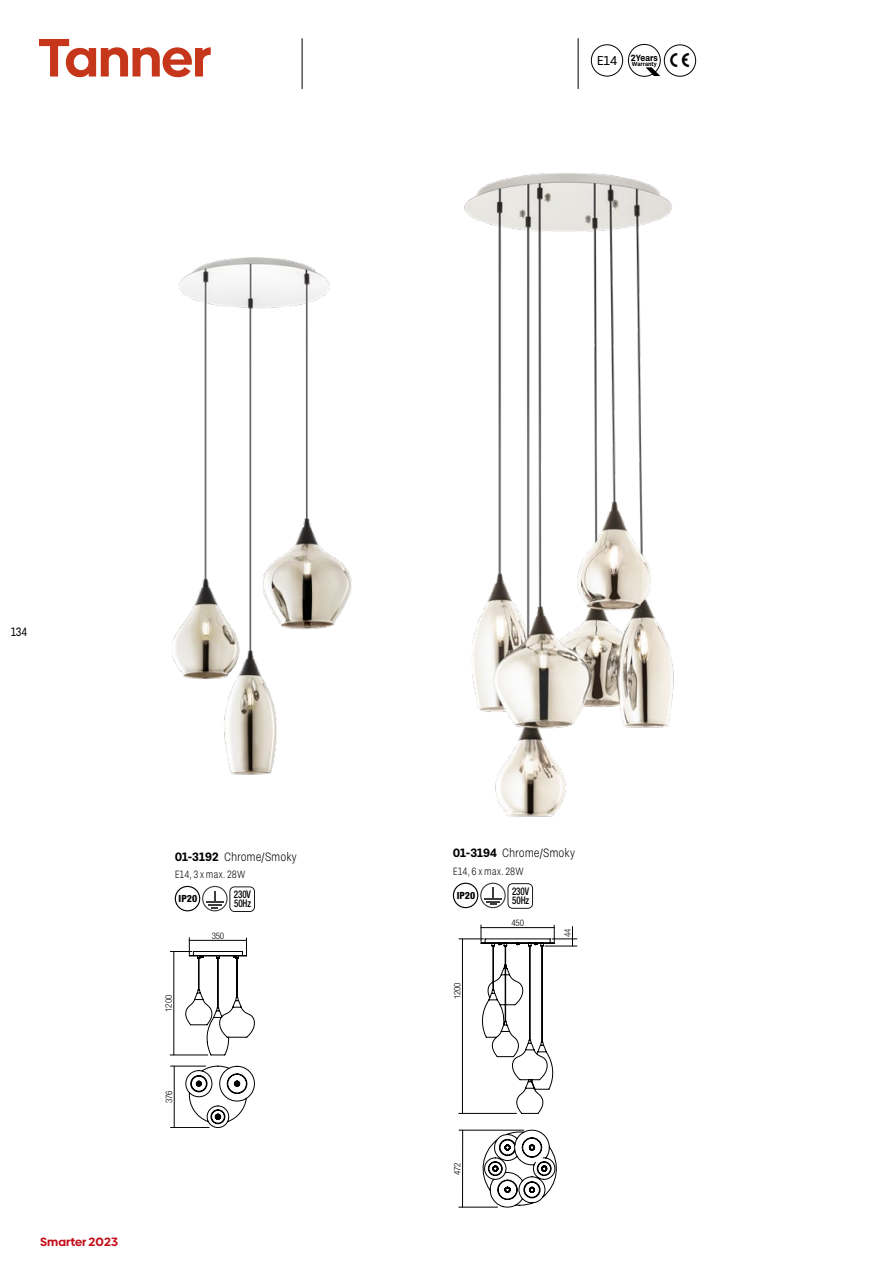
<style>
.page{position:relative;width:893px;height:1263px;background:#fff}
.page>*{position:absolute;margin:0;border:0;box-sizing:border-box;transform-origin:0 0}
.t1{font:700 54px "Biennale";letter-spacing:-.02em;color:#c6361b}
.t2{font:300 12px "Grtsk Exa";letter-spacing:-.005em;color:#000;scale:.9 1}
.t3{font:700 12px "Biennale";color:#c20e1a}
.t4{font:12px "Grtsk Exa";color:#000;scale:.85 1}
.t5{font:500 condensed 10.65px/9.4px "Helvetica Neue LTW1 G";letter-spacing:-.01em;color:#000;scale:.85 1}
.t6{font:300 10.5px "Grtsk Exa";letter-spacing:.025em;color:#000;scale:.85 1}
.t7{font:800 condensed 9.9px "Helvetica Neue LTW1 G";color:#000}
.t8{font:300 condensed 9px "Helvetica Neue LT Pro";letter-spacing:-.01em;color:#000}
.t9{font:600 9px "Grtsk Exa";color:#000}
.t10{font:300 condensed 9px "Helvetica Neue LT Pro";color:#181814}
.t11{font:600 6px "Grtsk Exa";color:#000}
.s1{font-weight:400;font-size:12.75px}
.s2{font-weight:600}
</style>
<div class="page">
<img style="left:172px;top:257px;width:180px;height:518px">
<svg style="left:175px;top:886px;width:80px;height:26px"></svg>
<svg style="left:185px;top:1065px;width:70px;height:63px"></svg>
<svg style="left:170px;top:938px;width:85px;height:117px"></svg>
<hr style="left:174px;top:951px;width:1px;height:104px;background:#000">
<hr style="left:170px;top:1055px;width:38px;height:1px;background:#000">
<hr style="left:171px;top:1066px;width:35px;height:1px;background:#000">
<hr style="left:171px;top:1127px;width:38px;height:1px;background:#000">
<hr style="left:174px;top:1066px;width:1px;height:61px;background:#000">
<img style="left:464px;top:173px;width:210px;height:644px">
<svg style="left:453px;top:883px;width:80px;height:26px"></svg>
<svg style="left:479px;top:1129px;width:78px;height:78px"></svg>
<hr style="left:459px;top:1130px;width:65px;height:1px;background:#000">
<hr style="left:459px;top:1207px;width:39px;height:1px;background:#000">
<hr style="left:462px;top:1130px;width:1px;height:77px;background:#000">
<svg style="left:459px;top:925px;width:118px;height:189px"></svg>
<div style="left:591px;top:44px;width:32px;height:32px;border:1px solid #000;border-radius:50%"></div>
<div style="left:664px;top:45px;width:32px;height:32px;border:1px solid #000;border-radius:50%"></div>
<div style="left:628px;top:44px;width:32px;height:33px;border:1px solid #000;border-radius:50%"></div>
<svg style="left:646px;top:67px;width:14px;height:9px"></svg>
<hr style="left:302px;top:38px;width:1px;height:51px;background:#000">
<hr style="left:578px;top:38px;width:1px;height:51px;background:#000">
<h1 class="t1" style="left:38px;top:23px;width:175px">Tanner</h1>
<p class="t9" style="left:597px;top:52px;width:62px"><span class="s1">E14</span> 2Years</p>
<p class="t11" style="left:632px;top:60px;width:26px">Warranty</p>
<p class="t4" style="left:11px;top:624px;width:20px">134</p>
<p class="t2" style="left:175px;top:849px;width:137px"><span class="s2">01-3192</span> Chrome/Smoky</p>
<p class="t6" style="left:175px;top:868px;width:85px">E14, 3 x max. 28W</p>
<p class="t7" style="left:179px;top:892px;width:20px">IP20</p>
<p class="t5" style="left:234px;top:889px;width:22px">230V<br>50Hz</p>
<p class="t8" style="left:212px;top:930px;width:14px">350</p>
<p class="t8" style="left:164px;top:1012px;width:19px;rotate:-90deg">1200</p>
<p class="t8" style="left:164px;top:1103px;width:14px;rotate:-90deg">376</p>
<p class="t3" style="left:40px;top:1234px;width:79px">Smarter 2023</p>
<p class="t2" style="left:453px;top:846px;width:137px"><span class="s2">01-3194</span> Chrome/Smoky</p>
<p class="t6" style="left:453px;top:865px;width:85px">E14, 6 x max. 28W</p>
<p class="t7" style="left:457px;top:889px;width:20px">IP20</p>
<p class="t5" style="left:512px;top:886px;width:22px">230V<br>50Hz</p>
<p class="t8" style="left:512px;top:917px;width:14px">450</p>
<p class="t10" style="left:562px;top:937px;width:10px;rotate:-90deg">44</p>
<p class="t8" style="left:452px;top:999px;width:19px;rotate:-90deg">1200</p>
<p class="t8" style="left:452px;top:1175px;width:14px;rotate:-90deg">472</p>
</div>
